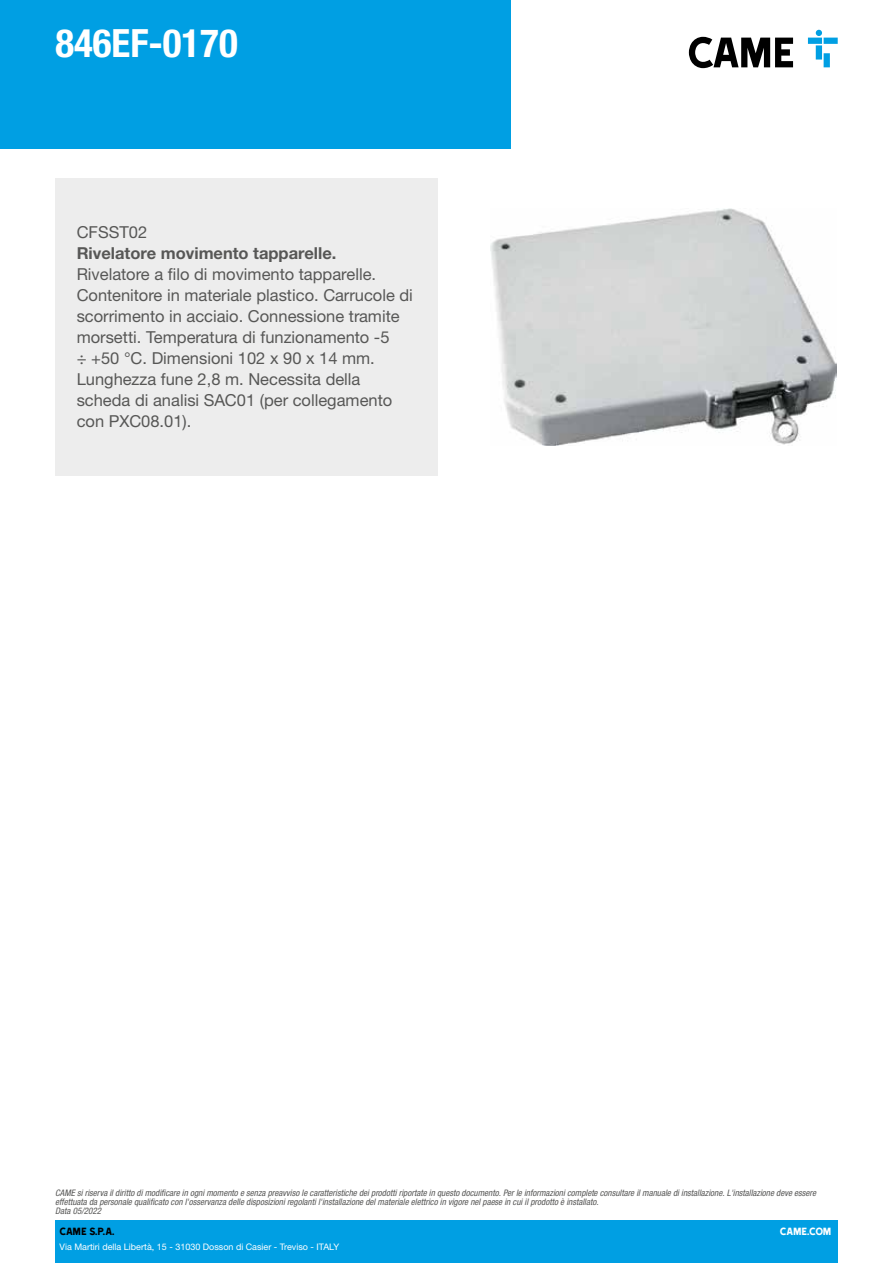
<style>
.page{position:relative;width:893px;height:1263px;background:#fff}
.page>*{position:absolute;margin:0;border:0;box-sizing:border-box;transform-origin:0 0}
.t1{font:700 condensed 39px "Helvetica Neue LTW1 G";color:#fff}
.t2{font:16.5px/21px "Helvetica Neue LTW1 G";color:#575756}
.t3{font:700 16.5px "Helvetica Neue LTW1 G";color:#575756}
.t4{font:12px "Came Type";color:#000}
.t5{font:12px "Came Type";letter-spacing:-.025em;color:#fff}
.t6{font:italic condensed 9px/9px "Helvetica Neue LTW1 G";color:#575756}
.t7{font:9px "Helvetica Neue LTW1 G";color:#fff}
</style>
<div class="page">
<div style="left:55px;top:1220px;width:783px;height:43px;background:#009fe3"></div>
<div style="left:0;top:0;width:510px;height:149px;background:#009fe3"></div>
<svg style="left:689px;top:37px;width:104px;height:31px"></svg>
<svg style="left:808px;top:30px;width:30px;height:37px"></svg>
<div style="left:55px;top:178px;width:383px;height:298px;background:#ededed"></div>
<img style="left:490px;top:208px;width:347px;height:238px">
<h1 class="t1" style="left:55px;top:20px;width:184px">846EF-0170</h1>
<h2 class="t2" style="left:77px;top:222px;width:72px">CFSST02</h2>
<h2 class="t3" style="left:77px;top:243px;width:261px">Rivelatore movimento tapparelle.</h2>
<p class="t2" style="left:77px;top:264px;width:338px">Rivelatore a filo di movimento tapparelle.<br>Contenitore in materiale plastico. Carrucole di scorrimento in acciaio. Connessione tramite morsetti. Temperatura di funzionamento -5<br>÷ +50 °C. Dimensioni 102 x 90 x 14 mm.<br>Lunghezza fune 2,8 m. Necessita della scheda di analisi SAC01 (per collegamento con PXC08.01).</p>
<p class="t6" style="left:55px;top:1189px;width:762px">CAME si riserva il diritto di modificare in ogni momento e senza preavviso le caratteristiche dei prodotti riportate in questo documento. Per le informazioni complete consultare il manuale di installazione. L'installazione deve essere effettuata da personale qualificato con l'osservanza delle disposizioni regolanti l'installazione del materiale elettrico in vigore nel paese in cui il prodotto è installato.<br>Data 05/2022</p>
<h3 class="t4" style="left:60px;top:1225px;width:57px">CAME S.P.A.</h3>
<p class="t7" style="left:60px;top:1241px;width:281px">Via Martiri della Libertà, 15 - 31030 Dosson di Casier - Treviso - ITALY</p>
<h3 class="t5" style="left:780px;top:1225px;width:53px">CAME.COM</h3>
</div>
